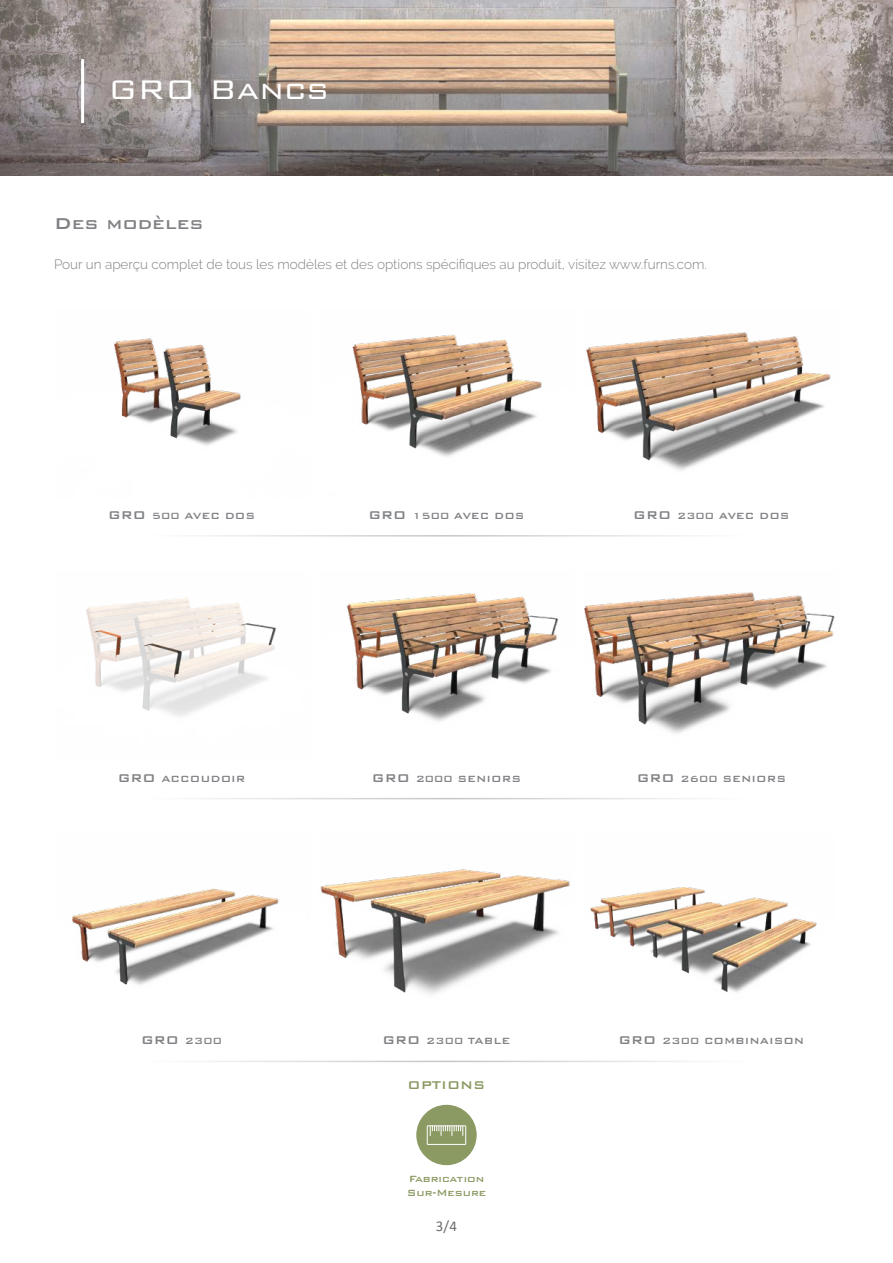
<style>
.page{position:relative;width:893px;height:1263px;background:#fff}
.page>*{position:absolute;margin:0;border:0;box-sizing:border-box;transform-origin:0 0}
.t1{font:300 36px "Bank Gothic BT";color:#fff}
.t2{font:500 21px "Bank Gothic BT";color:#808285}
.t3{font:500 15px "Bank Gothic BT";color:#8b9a63}
.t4{font:15px "Calibri";color:#6c6d70}
.t5{font:300 13.5px "Raleway";color:#808285}
.t6{font:500 12px "Bank Gothic BT";color:#808285}
.t7{font:500 12px "Bank Gothic BT";color:#8b9a63}
.s1{font-size:15px}
</style>
<div class="page">
<img style="left:0;top:0;width:893px;height:176px">
<img style="left:114px;top:338px;width:127px;height:108px">
<img style="left:352px;top:335px;width:190px;height:122px">
<img style="left:586px;top:332px;width:245px;height:139px">
<img style="left:86px;top:598px;width:190px;height:119px">
<img style="left:346px;top:593px;width:212px;height:128px">
<img style="left:584px;top:592px;width:251px;height:142px">
<img style="left:72px;top:888px;width:207px;height:97px">
<img style="left:320px;top:869px;width:250px;height:126px">
<img style="left:590px;top:887px;width:227px;height:105px">
<hr style="left:146px;top:798px;width:601px;height:1px;background:#c5c6c8">
<hr style="left:146px;top:1061px;width:601px;height:1px;background:#c5c6c8">
<hr style="left:146px;top:535px;width:601px;height:1px;background:#c5c6c8">
<hr style="left:81px;top:59px;width:3px;height:64px;background:#fff">
<div style="left:417px;top:1105px;width:59px;height:59px;background:#8b9a63;border-radius:50%"></div>
<div style="left:416px;top:1105px;width:61px;height:60px;border:1px solid #8b9a63;border-radius:50%"></div>
<div style="left:427px;top:1125px;width:39px;height:20px;border:1px solid #fff"></div>
<svg style="left:430px;top:1126px;width:33px;height:10px"></svg>
<p class="t1" style="left:108px;top:70px;width:222px">GRO Bancs</p>
<p class="t2" style="left:54px;top:212px;width:151px">Des modèles</p>
<p class="t5" style="left:54px;top:256px;width:654px">Pour un aperçu complet de tous les modèles et des options spécifiques au produit, visitez www.furns.com.</p>
<p class="t6" style="left:108px;top:509px;width:149px"><span class="s1">GRO</span> 500 AVEC DOS</p>
<p class="t6" style="left:368px;top:509px;width:158px"><span class="s1">GRO</span> 1500 AVEC DOS</p>
<p class="t6" style="left:633px;top:509px;width:158px"><span class="s1">GRO</span> 2300 AVEC DOS</p>
<p class="t6" style="left:118px;top:772px;width:129px"><span class="s1">GRO</span> ACCOUDOIR</p>
<p class="t6" style="left:141px;top:1035px;width:82px"><span class="s1">GRO</span> 2300</p>
<p class="t6" style="left:372px;top:772px;width:151px"><span class="s1">GRO</span> 2000 SENIORS</p>
<p class="t6" style="left:637px;top:772px;width:151px"><span class="s1">GRO</span> 2600 SENIORS</p>
<p class="t6" style="left:382px;top:1035px;width:130px"><span class="s1">GRO</span> 2300 TABLE</p>
<p class="t3" style="left:408px;top:1076px;width:79px">OPTIONS</p>
<p class="t7" style="left:409px;top:1172px;width:77px">Fabrication</p>
<p class="t7" style="left:407px;top:1186px;width:81px">Sur-Mesure</p>
<p class="t4" style="left:436px;top:1216px;width:22px">3/4</p>
<p class="t6" style="left:618px;top:1035px;width:187px"><span class="s1">GRO</span> 2300 COMBINAISON</p>
</div>
